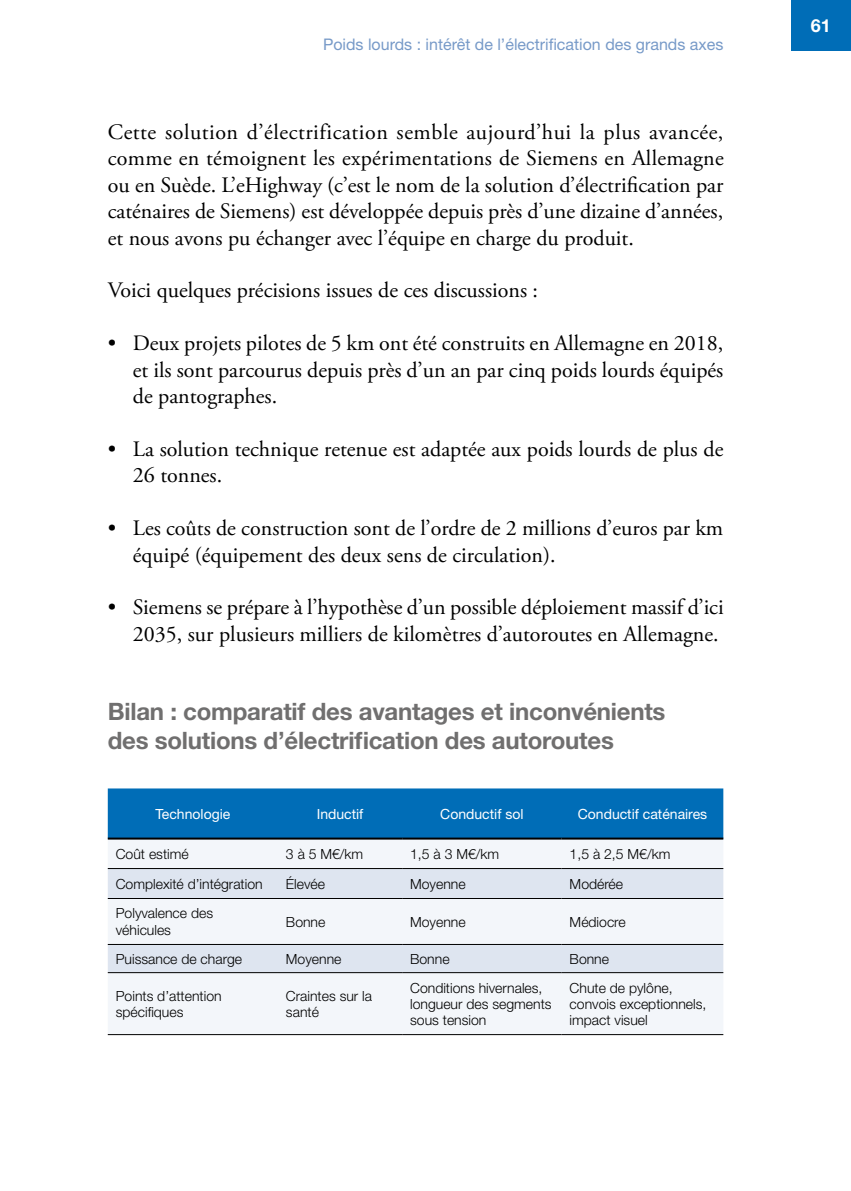
<style>
.page{position:relative;width:851px;height:1191px;background:#fff}
.page>*{position:absolute;margin:0;border:0;box-sizing:border-box;transform-origin:0 0}
.t1{font:700 24px/28.8px "Helvetica Neue LT Std";letter-spacing:-.01em;color:#706f6f}
.t2{font:22px/26.4px "Adobe Garamond Pro";color:#000;text-align:justify}
.t3{font:700 18px "Helvetica Neue LT Std";color:#fff}
.t4{font:16px "Helvetica Neue LT Std";color:#779ac8}
.t5{font:300 14px/16px "Helvetica Neue LT Std";color:#000}
.t6{font:14px "Helvetica Neue LT Std";color:#fff}
</style>
<div class="page">
<div style="left:790px;top:0;width:60px;height:50px;background:#006db7"></div>
<div style="left:108px;top:788px;width:615px;height:49px;background:#006db7"></div>
<div style="left:108px;top:839px;width:615px;height:195px;background:#f3f6fa"></div>
<svg style="left:108px;top:869px;width:615px;height:103px;fill:#dee5f0"></svg>
<hr style="left:108px;top:944px;width:170px;height:1px;background:#000">
<hr style="left:278px;top:944px;width:124px;height:1px;background:#000">
<hr style="left:402px;top:944px;width:159px;height:1px;background:#000">
<hr style="left:561px;top:944px;width:162px;height:1px;background:#000">
<hr style="left:108px;top:1034px;width:170px;height:1px;background:#000">
<hr style="left:278px;top:1034px;width:124px;height:1px;background:#000">
<hr style="left:402px;top:1034px;width:159px;height:1px;background:#000">
<hr style="left:561px;top:1034px;width:162px;height:1px;background:#000">
<hr style="left:108px;top:837px;width:170px;height:2px;background:#000">
<hr style="left:278px;top:837px;width:124px;height:2px;background:#000">
<hr style="left:402px;top:837px;width:159px;height:2px;background:#000">
<hr style="left:561px;top:837px;width:162px;height:2px;background:#000">
<hr style="left:108px;top:868px;width:170px;height:1px;background:#000">
<hr style="left:278px;top:868px;width:124px;height:1px;background:#000">
<hr style="left:402px;top:868px;width:159px;height:1px;background:#000">
<hr style="left:561px;top:868px;width:162px;height:1px;background:#000">
<hr style="left:108px;top:898px;width:170px;height:1px;background:#000">
<hr style="left:278px;top:898px;width:124px;height:1px;background:#000">
<hr style="left:402px;top:898px;width:159px;height:1px;background:#000">
<hr style="left:561px;top:898px;width:162px;height:1px;background:#000">
<hr style="left:108px;top:972px;width:170px;height:1px;background:#000">
<hr style="left:278px;top:972px;width:124px;height:1px;background:#000">
<hr style="left:402px;top:972px;width:159px;height:1px;background:#000">
<hr style="left:561px;top:972px;width:162px;height:1px;background:#000">
<p class="t4" style="left:323px;top:35px;width:402px">Poids lourds : intérêt de l’électrification des grands axes</p>
<p class="t2" style="left:108px;top:120px;width:617px">Cette solution d’électrification semble aujourd’hui la plus avancée, comme en témoignent les expérimentations de Siemens en Allemagne ou en Suède. L’eHighway (c’est le nom de la solution d’électrification par caténaires de Siemens) est développée depuis près d’une dizaine d’années, et nous avons pu échanger avec l’équipe en charge du produit.</p>
<p class="t2" style="left:108px;top:278px;width:432px">Voici quelques précisions issues de ces discussions :</p>
<p class="t2" style="left:133px;top:331px;width:592px;text-indent:-25px">• Deux projets pilotes de 5 km ont été construits en Allemagne en 2018, et ils sont parcourus depuis près d’un an par cinq poids lourds équipés de pantographes.</p>
<p class="t2" style="left:133px;top:436px;width:592px;text-indent:-25px">• La solution technique retenue est adaptée aux poids lourds de plus de<br>26 tonnes.</p>
<p class="t2" style="left:133px;top:516px;width:592px;text-indent:-25px">• Les coûts de construction sont de l’ordre de 2 millions d’euros par km équipé (équipement des deux sens de circulation).</p>
<p class="t2" style="left:108px;top:595px;width:617px;text-align:right">• Siemens se prépare à l’hypothèse d’un possible déploiement massif d’ici<br>2035, sur plusieurs milliers de kilomètres d’autoroutes en Allemagne.</p>
<p class="t1" style="left:108px;top:696px;width:559px">Bilan : comparatif des avantages et inconvénients des solutions d’électrification des autoroutes</p>
<p class="t6" style="left:155px;top:805px;width:76px">Technologie</p>
<p class="t6" style="left:317px;top:805px;width:48px">Inductif</p>
<p class="t6" style="left:440px;top:805px;width:85px">Conductif sol</p>
<p class="t6" style="left:577px;top:805px;width:131px">Conductif caténaires</p>
<p class="t5" style="left:116px;top:845px;width:74px">Coût estimé</p>
<p class="t5" style="left:286px;top:845px;width:79px">3 à 5 M€/km</p>
<p class="t5" style="left:410px;top:845px;width:90px">1,5 à 3 M€/km</p>
<p class="t5" style="left:569px;top:845px;width:102px">1,5 à 2,5 M€/km</p>
<p class="t5" style="left:116px;top:875px;width:148px">Complexité d’intégration</p>
<p class="t5" style="left:286px;top:875px;width:41px">Élevée</p>
<p class="t5" style="left:410px;top:875px;width:57px">Moyenne</p>
<p class="t5" style="left:569px;top:875px;width:55px">Modérée</p>
<p class="t5" style="left:116px;top:905px;width:99px">Polyvalence des véhicules</p>
<p class="t5" style="left:286px;top:913px;width:41px">Bonne</p>
<p class="t5" style="left:410px;top:913px;width:57px">Moyenne</p>
<p class="t5" style="left:569px;top:913px;width:58px">Médiocre</p>
<p class="t5" style="left:116px;top:950px;width:128px">Puissance de charge</p>
<p class="t5" style="left:286px;top:950px;width:57px">Moyenne</p>
<p class="t5" style="left:410px;top:950px;width:41px">Bonne</p>
<p class="t5" style="left:569px;top:950px;width:41px">Bonne</p>
<p class="t5" style="left:116px;top:987px;width:107px">Points d’attention spécifiques</p>
<p class="t5" style="left:286px;top:987px;width:88px">Craintes sur la santé</p>
<p class="t5" style="left:410px;top:979px;width:143px">Conditions hivernales, longueur des segments sous tension</p>
<p class="t5" style="left:569px;top:979px;width:138px">Chute de pylône, convois exceptionnels, impact visuel</p>
<p class="t3" style="left:810px;top:14px;width:22px">61</p>
</div>
